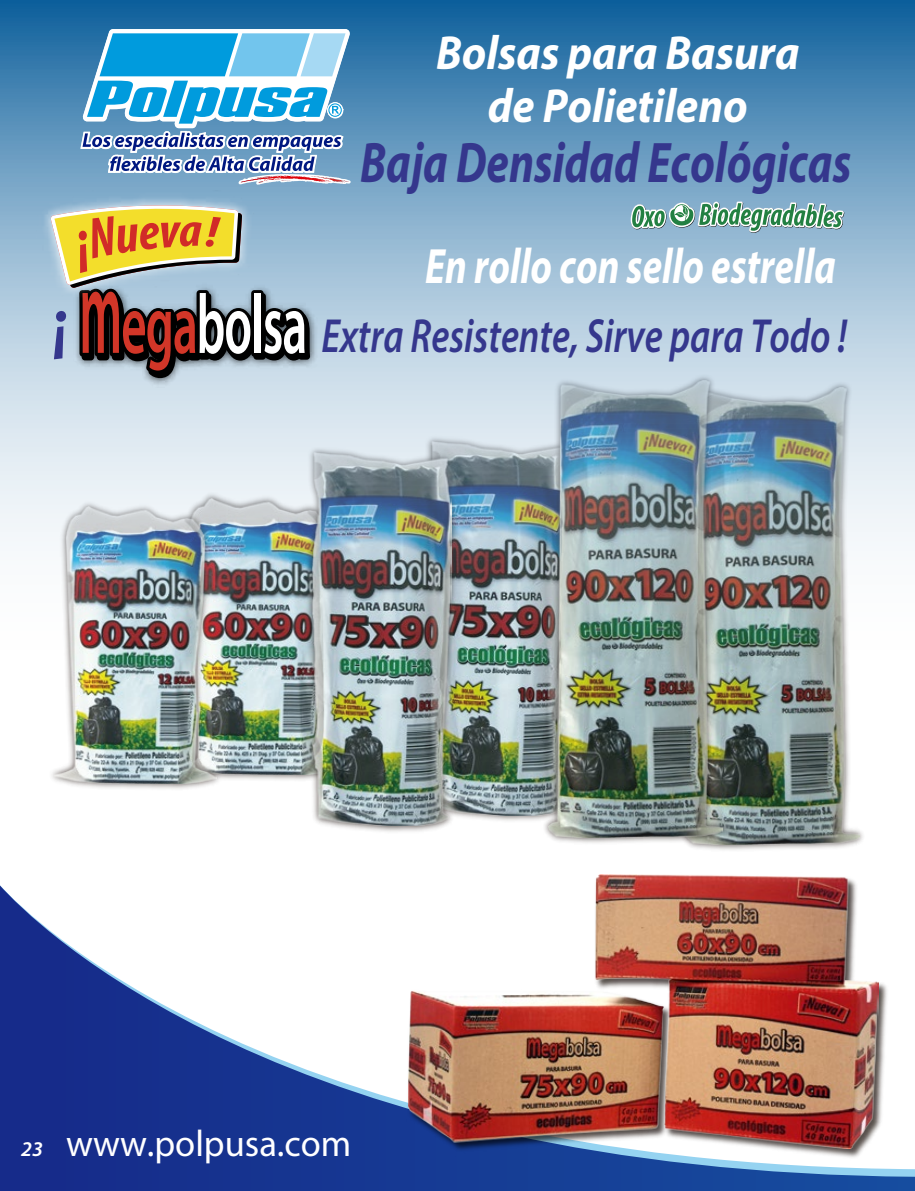
<style>
.page{position:relative;width:915px;height:1191px;background:#fff}
.page>*{position:absolute;margin:0;border:0;box-sizing:border-box;transform-origin:0 0}
.t1{font:italic 700 57.6px "Myriad Pro";color:#35378d;scale:.78 1}
.t2{font:italic 700 49.8px "Myriad Pro";color:#fff;scale:.78 1}
.t3{font:italic 600 48.15px "Myriad Pro";color:#35378d;scale:.78 1}
.t4{font:italic 700 48px/53.1px "Myriad Pro";color:#fff;text-align:center;scale:.92 1}
.t5{font:37.2px "Myriad Pro";color:#fff}
.s1{font-weight:600;font-style:italic;font-size:21px}
</style>
<div class="page">
<img style="left:0;top:0;width:914px;height:1191px">
<img style="left:139px;top:378px;width:84px;height:15px">
<img style="left:184px;top:271px;width:140px;height:121px">
<div style="left:67px;top:378px;width:72px;height:25px;background:#d1e1ec"></div>
<svg style="left:630px;top:201px;width:214px;height:32px;background:#88b3ac"></svg>
<img style="left:37px;top:191px;width:219px;height:112px">
<svg style="left:78px;top:29px;width:272px;height:156px"></svg>
<img style="left:406px;top:872px;width:484px;height:288px">
<img style="left:408px;top:874px;width:470px;height:274px">
<svg style="left:48px;top:204px;width:262px;height:174px;background:#a59a86"></svg>
<p class="t4" style="left:436px;top:24px;width:396px">Bolsas para Basura de Polietileno</p>
<p class="t1" style="left:360px;top:125px;width:630px">Baja Densidad Ecológicas</p>
<p class="t2" style="left:425px;top:234px;width:527px">En rollo con sello estrella</p>
<p class="t3" style="left:321px;top:305px;width:675px">Extra Resistente, Sirve para Todo !</p>
<p class="t5" style="left:21px;top:1120px;width:331px"><span class="s1">23</span> www.polpusa.com</p>
</div>
